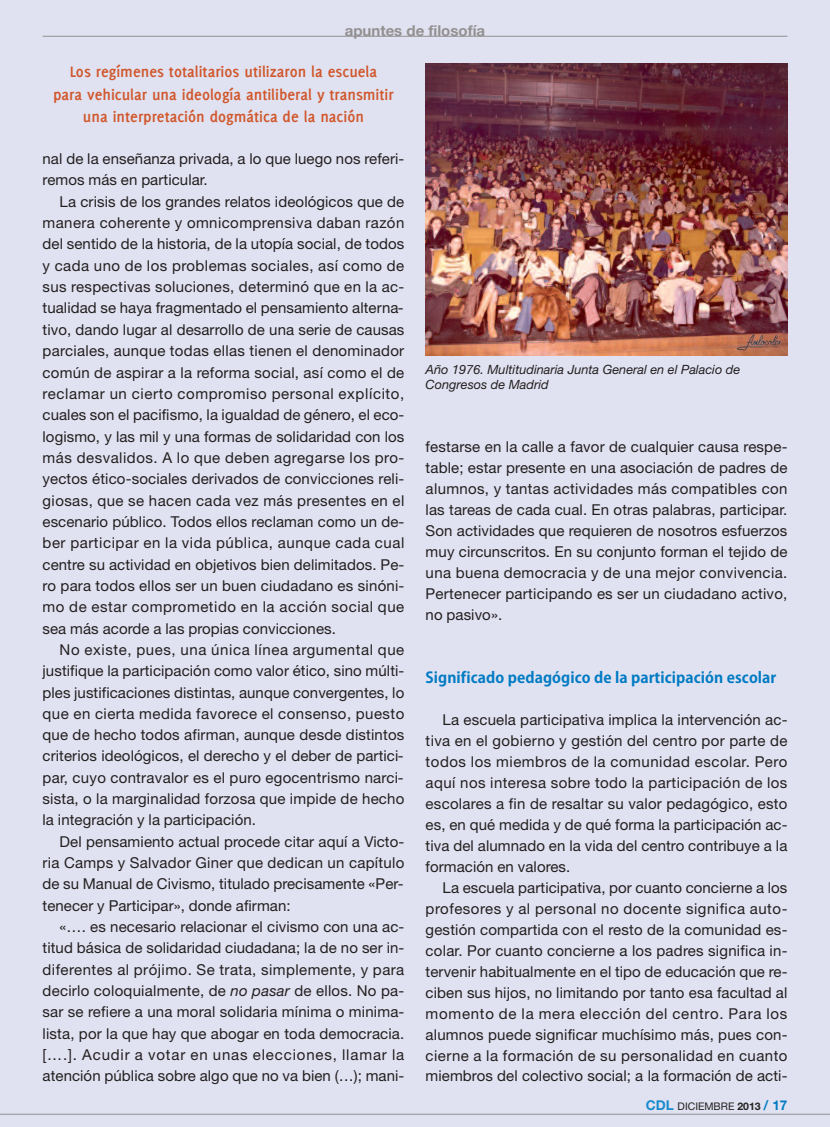
<style>
.page{position:relative;width:830px;height:1127px;background:#fff}
.page>*{position:absolute;margin:0;border:0;box-sizing:border-box;transform-origin:0 0}
.t1{font:700 16.5px/22.5px "Delicious";color:#d0572c;text-align:center}
.t2{font:15px/21.3px "Helvetica Neue";letter-spacing:.005em;color:#231f20;text-align:justify}
.t3{font:700 15px "Koz Go Pro";letter-spacing:.005em;color:#007bc3}
.t4{font:700 15px "Helvetica Neue";color:#929090}
.t5{font:italic 12.75px/15px "Helvetica Neue";color:#231f20}
.t6{font:10.5px "Helvetica Neue";color:#231f20}
.s1{font-style:italic}
.s2{font-weight:700;font-size:13.5px;color:#1a8bcc}
.s3{font-weight:700}
.s4{font-weight:700;font-size:13.5px;color:#007bc3}
</style>
<div class="page">
<div style="left:0;top:0;width:829px;height:1127px;background:#e1e2f1"></div>
<hr style="left:43px;top:36px;width:744px;height:1px;background:#929090">
<hr style="left:0;top:1114px;width:829px;height:1px;background:#929090">
<img style="left:425px;top:64px;width:362px;height:292px">
<p class="t4" style="left:344px;top:19px;width:142px">apuntes de filosofía</p>
<p class="t1" style="left:53px;top:62px;width:342px">Los regímenes totalitarios utilizaron la escuela para vehicular una ideología antiliberal y transmitir una interpretación dogmática de la nación</p>
<p class="t2" style="left:43px;top:150px;width:363px">nal de la enseñanza privada, a lo que luego nos referi&shy;remos más en particular.</p>
<p class="t2" style="left:43px;top:192px;width:363px;text-indent:17px">La crisis de los grandes relatos ideológicos que de manera coherente y omnicomprensiva daban razón del sentido de la historia, de la utopía social, de todos y cada uno de los problemas sociales, así como de sus respectivas soluciones, determinó que en la ac&shy;tualidad se haya fragmentado el pensamiento alterna&shy;tivo, dando lugar al desarrollo de una serie de causas parciales, aunque todas ellas tienen el denominador común de aspirar a la reforma social, así como el de reclamar un cierto compromiso personal explícito, cuales son el pacifismo, la igualdad de género, el eco&shy;logismo, y las mil y una formas de solidaridad con los más desvalidos. A lo que deben agregarse los pro&shy;yectos ético-sociales derivados de convicciones reli&shy;giosas, que se hacen cada vez más presentes en el escenario público. Todos ellos reclaman como un de&shy;ber participar en la vida pública, aunque cada cual centre su actividad en objetivos bien delimitados. Pe&shy;ro para todos ellos ser un buen ciudadano es sinóni&shy;mo de estar comprometido en la acción social que sea más acorde a las propias convicciones.</p>
<p class="t2" style="left:43px;top:640px;width:363px;text-indent:17px">No existe, pues, una única línea argumental que justifique la participación como valor ético, sino múlti&shy;ples justificaciones distintas, aunque convergentes, lo que en cierta medida favorece el consenso, puesto que de hecho todos afirman, aunque desde distintos criterios ideológicos, el derecho y el deber de partici&shy;par, cuyo contravalor es el puro egocentrismo narci&shy;sista, o la marginalidad forzosa que impide de hecho la integración y la participación.</p>
<p class="t2" style="left:43px;top:832px;width:363px;text-indent:17px">Del pensamiento actual procede citar aquí a Victo&shy;ria Camps y Salvador Giner que dedican un capítulo de su Manual de Civismo, titulado precisamente «Per&shy;tenecer y Participar», donde afirman:</p>
<p class="t2" style="left:43px;top:917px;width:363px;text-indent:17px">«…. es necesario relacionar el civismo con una ac&shy;titud básica de solidaridad ciudadana; la de no ser in&shy;diferentes al prójimo. Se trata, simplemente, y para decirlo coloquialmente, de <span class="s1">no pasar</span> de ellos. No pa&shy;sar se refiere a una moral solidaria mínima o minima&shy;lista, por la que hay que abogar en toda democracia. [….]. Acudir a votar en unas elecciones, llamar la atención pública sobre algo que no va bien (…); mani-</p>
<p class="t5" style="left:425px;top:363px;width:316px">Año 1976. Multitudinaria Junta General en el Palacio de<br>Congresos de Madrid</p>
<p class="t2" style="left:425px;top:438px;width:363px">festarse en la calle a favor de cualquier causa respe&shy;table; estar presente en una asociación de padres de alumnos, y tantas actividades más compatibles con las tareas de cada cual. En otras palabras, participar.<br>Son actividades que requieren de nosotros esfuerzos muy circunscritos. En su conjunto forman el tejido de una buena democracia y de una mejor convivencia.<br>Pertenecer participando es ser un ciudadano activo, no pasivo».</p>
<p class="t3" style="left:425px;top:668px;width:352px">Significado pedagógico de la participación escolar</p>
<p class="t2" style="left:425px;top:710px;width:363px;text-indent:17px">La escuela participativa implica la intervención ac&shy;tiva en el gobierno y gestión del centro por parte de todos los miembros de la comunidad escolar. Pero aquí nos interesa sobre todo la participación de los escolares a fin de resaltar su valor pedagógico, esto es, en qué medida y de qué forma la participación ac&shy;tiva del alumnado en la vida del centro contribuye a la formación en valores.</p>
<p class="t2" style="left:425px;top:878px;width:363px;text-indent:17px">La escuela participativa, por cuanto concierne a los profesores y al personal no docente significa auto&shy;gestión compartida con el resto de la comunidad es&shy;colar. Por cuanto concierne a los padres significa in&shy;tervenir habitualmente en el tipo de educación que re&shy;ciben sus hijos, no limitando por tanto esa facultad al momento de la mera elección del centro. Para los alumnos puede significar muchísimo más, pues con&shy;cierne a la formación de su personalidad en cuanto miembros del colectivo social; a la formación de acti-</p>
<p class="t6" style="left:645px;top:1103px;width:143px"><span class="s2">CDL</span> DICIEMBRE <span class="s3">2013</span> <span class="s4">/ 17</span></p>
</div>
